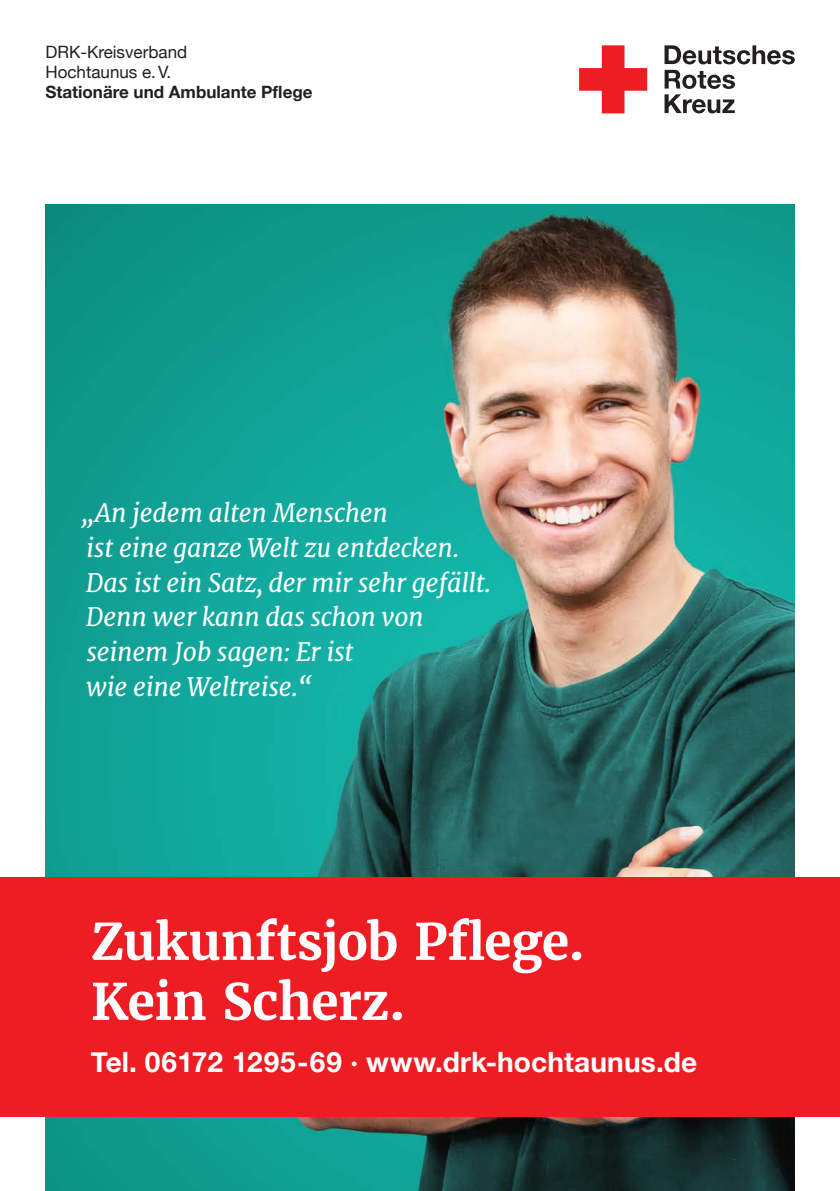
<style>
.page{position:relative;width:840px;height:1191px;background:#fff}
.page>*{position:absolute;margin:0;border:0;box-sizing:border-box;transform-origin:0 0}
.t1{font:700 50px/60px "Merriweather";letter-spacing:-.01em;color:#fff}
.t2{font:700 28px "Helvetica Neue";letter-spacing:.01em;color:#fff}
.t3{font:italic 25.2px/35px "Merriweather";letter-spacing:-.01em;color:#fff}
.t4{font:17px/20px "Helvetica Neue";color:#231f20}
.t5{font:700 17px "Helvetica Neue";color:#231f20}
</style>
<div class="page">
<svg style="left:579px;top:45px;width:67px;height:68px"></svg>
<svg style="left:664px;top:45px;width:130px;height:19px"></svg>
<svg style="left:664px;top:70px;width:70px;height:43px"></svg>
<img style="left:45px;top:204px;width:749px;height:987px">
<div style="left:0;top:877px;width:839px;height:240px;background:#ee1d23"></div>
<p class="t4" style="left:45px;top:42px;width:143px">DRK-Kreisverband<br>Hochtaunus e.V.</p>
<p class="t5" style="left:45px;top:78px;width:268px">Stationäre und Ambulante Pflege</p>
<p class="t3" style="left:81px;top:495px;width:412px">„An jedem alten Menschen<br>ist eine ganze Welt zu entdecken.<br>Das ist ein Satz, der mir sehr gefällt.<br>Denn wer kann das schon von seinem Job sagen: Er ist<br>wie eine Weltreise.“</p>
<h1 class="t1" style="left:91px;top:911px;width:495px">Zukunftsjob Pflege.<br>Kein Scherz.</h1>
<p class="t2" style="left:91px;top:1040px;width:607px">Tel. 06172 1295-69 · www.drk-hochtaunus.de</p>
</div>
